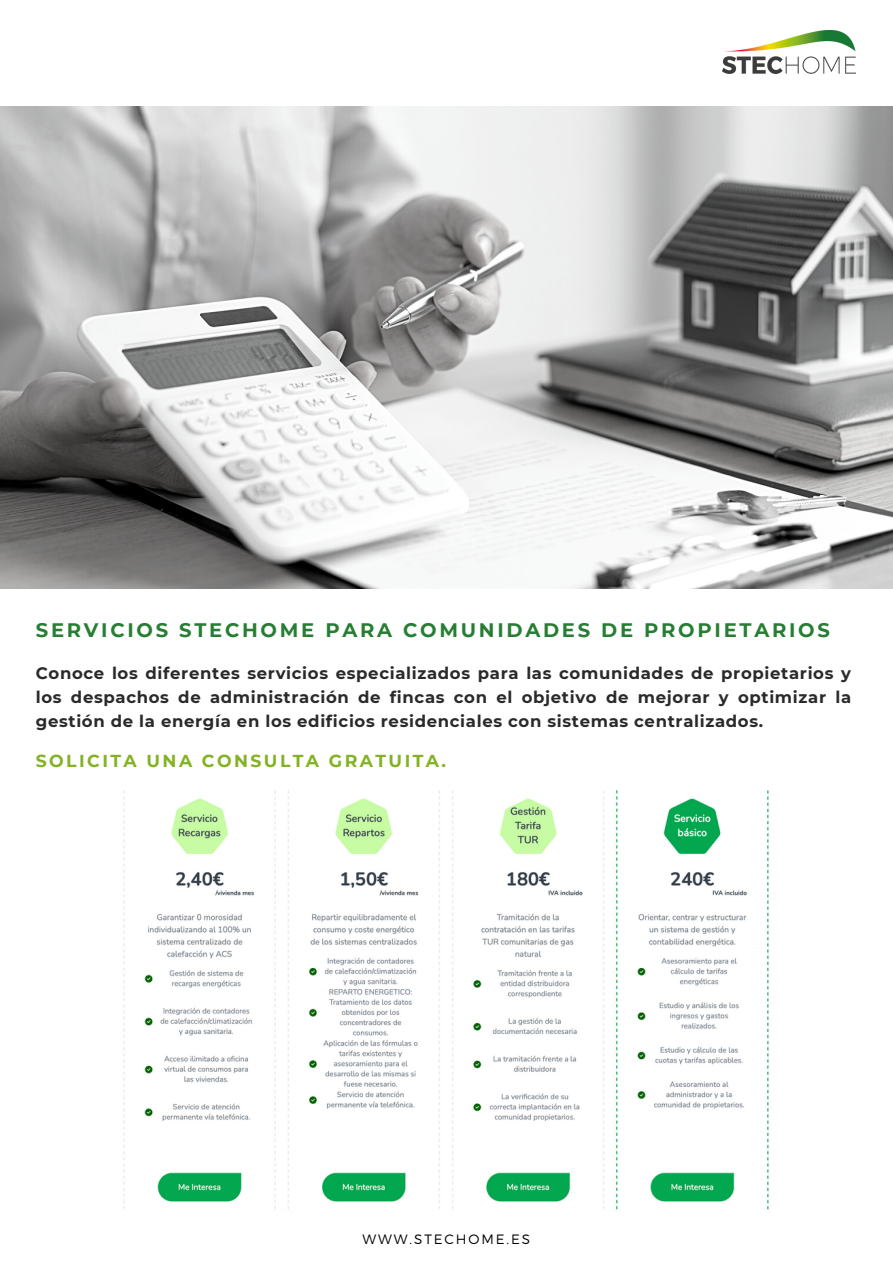
<style>
.page{position:relative;width:893px;height:1264px;background:#fff}
.page>*{position:absolute;margin:0;border:0;box-sizing:border-box;transform-origin:0 0}
.t1{font:700 19.5px "Montserrat";letter-spacing:.14em;color:#267e33}
.t2{font:700 17.25px "Montserrat";letter-spacing:.14em;color:#83b324}
.t3{font:700 16.5px/23.5px "Montserrat";letter-spacing:.04em;color:#2a2a2a;text-align:justify}
.t4{font:300 13.5px "Montserrat";letter-spacing:.14em;color:#000}
</style>
<div class="page">
<img style="left:0;top:106px;width:892px;height:482px">
<img style="left:722px;top:31px;width:133px;height:42px">
<img style="left:123px;top:790px;width:646px;height:420px">
<p class="t1" style="left:36px;top:618px;width:795px">SERVICIOS STECHOME PARA COMUNIDADES DE PROPIETARIOS</p>
<p class="t3" style="left:36px;top:661px;width:816px">Conoce los diferentes servicios especializados para las comunidades de propietarios y los despachos de administración de fincas con el objetivo de mejorar y optimizar la gestión de la energía en los edificios residenciales con sistemas centralizados.</p>
<p class="t2" style="left:36px;top:750px;width:411px">SOLICITA UNA CONSULTA GRATUITA.</p>
<p class="t4" style="left:362px;top:1230px;width:169px">WWW.STECHOME.ES</p>
</div>
